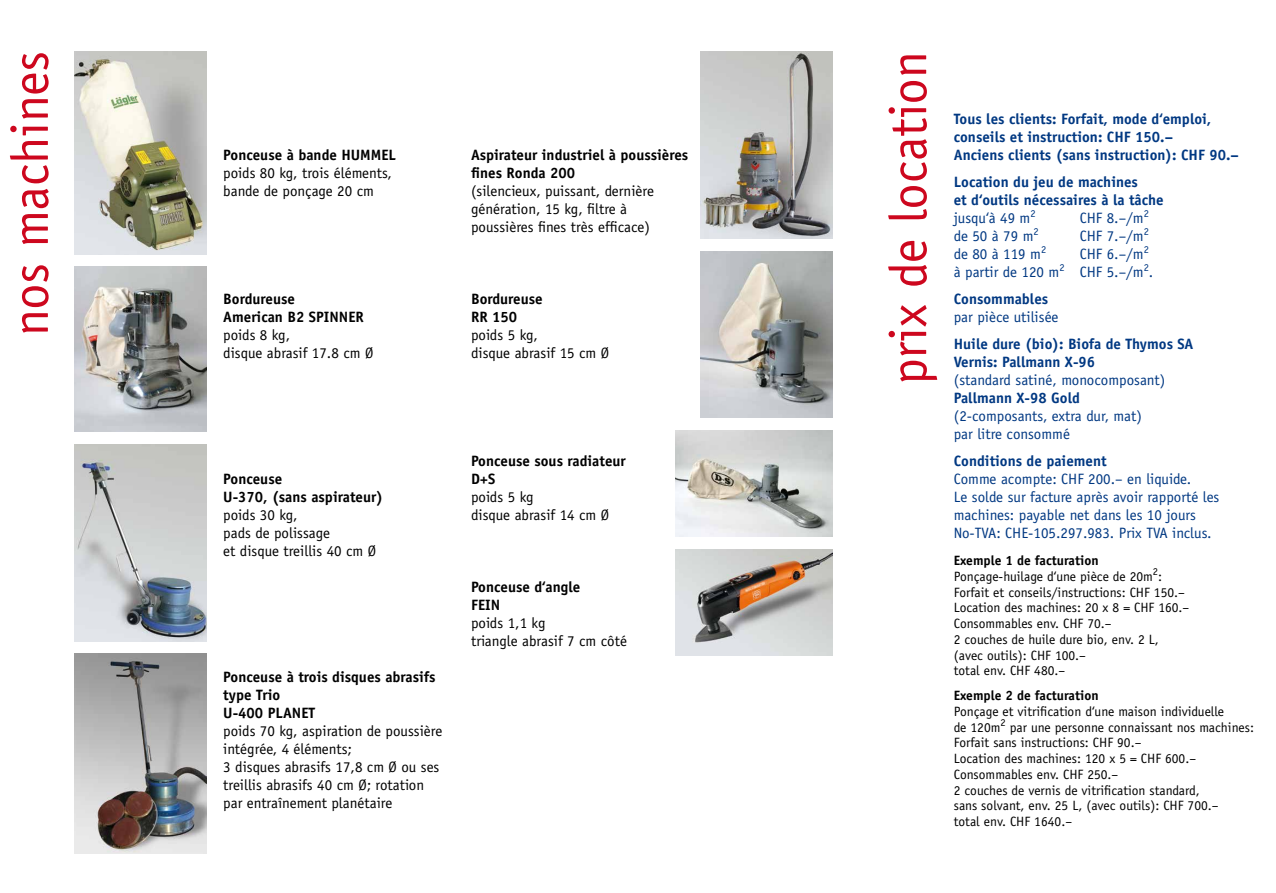
<style>
.page{position:relative;width:1276px;height:893px;background:#fff}
.page>*{position:absolute;margin:0;border:0;box-sizing:border-box;transform-origin:0 0}
.t1{font:52.5px "Officina Sans";color:#cd071e}
.t2{font:15px/18px "Officina Sans";color:#000}
.t3{font:15px/18px "Officina Sans";color:#003882}
.t4{font:700 15px/18px "Officina Sans";color:#003882}
.t5{font:700 15px/18px "Officina Sans";color:#000}
.t6{font:13.5px/15.8px "Officina Sans";color:#000}
.t7{font:700 13.5px "Officina Sans";color:#000}
.s1{font-weight:400}
.s2{font-weight:700}
</style>
<div class="page">
<img style="left:74px;top:267px;width:132px;height:165px">
<img style="left:74px;top:51px;width:132px;height:203px">
<img style="left:701px;top:252px;width:131px;height:165px">
<img style="left:701px;top:51px;width:131px;height:188px">
<img style="left:74px;top:444px;width:132px;height:197px">
<img style="left:74px;top:654px;width:132px;height:200px">
<img style="left:675px;top:549px;width:157px;height:107px">
<img style="left:675px;top:430px;width:157px;height:106px">
<h1 class="t1" style="left:-1px;top:336px;width:287px;rotate:-90deg">nos machines</h1>
<h1 class="t1" style="left:877px;top:385px;width:335px;rotate:-90deg">prix de location</h1>
<p class="t5" style="left:471px;top:145px;width:219px">Aspirateur industriel à poussières fines Ronda 200</p>
<p class="t2" style="left:471px;top:181px;width:184px">(silencieux, puissant, dernière génération, 15 kg, filtre à poussières fines très efficace)</p>
<p class="t5" style="left:223px;top:146px;width:174px">Ponceuse à bande HUMMEL</p>
<p class="t2" style="left:223px;top:164px;width:170px">poids 80 kg, trois éléments, bande de ponçage 20 cm</p>
<p class="t5" style="left:471px;top:289px;width:73px">Bordureuse<br>RR 150</p>
<p class="t2" style="left:471px;top:325px;width:140px">poids 5 kg,<br>disque abrasif 15 cm Ø</p>
<p class="t5" style="left:223px;top:290px;width:142px">Bordureuse<br>American B2 SPINNER</p>
<p class="t2" style="left:223px;top:326px;width:152px">poids 8 kg,<br>disque abrasif 17.8 cm Ø</p>
<p class="t5" style="left:223px;top:470px;width:161px">Ponceuse<br>U-370, (sans aspirateur)</p>
<p class="t2" style="left:223px;top:506px;width:154px">poids 30 kg,<br>pads de polissage<br>et disque treillis 40 cm Ø</p>
<p class="t5" style="left:223px;top:668px;width:214px">Ponceuse à trois disques abrasifs type Trio<br>U-400 PLANET</p>
<p class="t2" style="left:223px;top:722px;width:220px">poids 70 kg, aspiration de poussière intégrée, 4 éléments;<br>3 disques abrasifs 17,8 cm Ø ou ses treillis abrasifs 40 cm Ø; rotation par entraînement planétaire</p>
<p class="t5" style="left:471px;top:451px;width:156px">Ponceuse sous radiateur<br>D+S</p>
<p class="t2" style="left:471px;top:487px;width:140px">poids 5 kg<br>disque abrasif 14 cm Ø</p>
<p class="t5" style="left:471px;top:577px;width:111px">Ponceuse d‘angle<br>FEIN</p>
<p class="t2" style="left:471px;top:613px;width:157px">poids 1,1 kg<br>triangle abrasif 7 cm côté</p>
<p class="t4" style="left:954px;top:110px;width:286px">Tous les clients: Forfait, mode d‘emploi, conseils et instruction: CHF 150.–<br>Anciens clients (sans instruction): CHF 90.–</p>
<p class="t4" style="left:954px;top:173px;width:211px">Location du jeu de machines<br>et d‘outils nécessaires à la tâche <span class="s1">jusqu‘à 49 m</span><sup>2</sup></p>
<p class="t3" style="left:1080px;top:209px;width:71px">CHF 8.–/m<sup>2</sup></p>
<p class="t3" style="left:954px;top:227px;width:86px">de 50 à 79 m<sup>2</sup></p>
<p class="t3" style="left:1080px;top:227px;width:71px">CHF 7.–/m<sup>2</sup></p>
<p class="t3" style="left:954px;top:245px;width:94px">de 80 à 119 m<sup>2</sup></p>
<p class="t3" style="left:954px;top:245px;width:201px;text-align:right">CHF 6.–/m<sup>2<br></sup>à partir de 120 m<sup>2</sup> CHF 5.–/m<sup>2</sup>.</p>
<p class="t4" style="left:953px;top:290px;width:96px">Consommables</p>
<p class="t3" style="left:953px;top:308px;width:106px">par pièce utilisée</p>
<p class="t4" style="left:953px;top:335px;width:241px">Huile dure (bio): Biofa de Thymos SA<br>Vernis: Pallmann X-96</p>
<p class="t3" style="left:953px;top:371px;width:213px">(standard satiné, monocomposant)</p>
<p class="t4" style="left:953px;top:389px;width:128px">Pallmann X-98 Gold</p>
<p class="t3" style="left:953px;top:407px;width:190px">(2-composants, extra dur, mat) par litre consommé</p>
<p class="t4" style="left:953px;top:452px;width:154px">Conditions de paiement</p>
<p class="t3" style="left:953px;top:470px;width:267px">Comme acompte: CHF 200.– en liquide.<br>Le solde sur facture après avoir rapporté les machines: payable net dans les 10 jours No-TVA: CHE-105.297.983. Prix TVA inclus.</p>
<p class="t6" style="left:953px;top:553px;width:237px"><span class="s2">Exemple 1 de facturation<br></span>Ponçage-huilage d‘une pièce de 20m<sup>2</sup>:<br>Forfait et conseils/instructions: CHF 150.–<br>Location des machines: 20 x 8 = CHF 160.–<br>Consommables env. CHF 70.–<br>2 couches de huile dure bio, env. 2 L, (avec outils): CHF 100.–<br>total env. CHF 480.–</p>
<p class="t7" style="left:953px;top:687px;width:146px">Exemple 2 de facturation</p>
<p class="t6" style="left:953px;top:703px;width:302px">Ponçage et vitrification d‘une maison individuelle<br>de 120m<sup>2</sup> par une personne connaissant nos machines:<br>Forfait sans instructions: CHF 90.–<br>Location des machines: 120 x 5 = CHF 600.– Consommables env. CHF 250.–<br>2 couches de vernis de vitrification standard,<br>sans solvant, env. 25 L, (avec outils): CHF 700.–<br>total env. CHF 1640.–</p>
</div>
